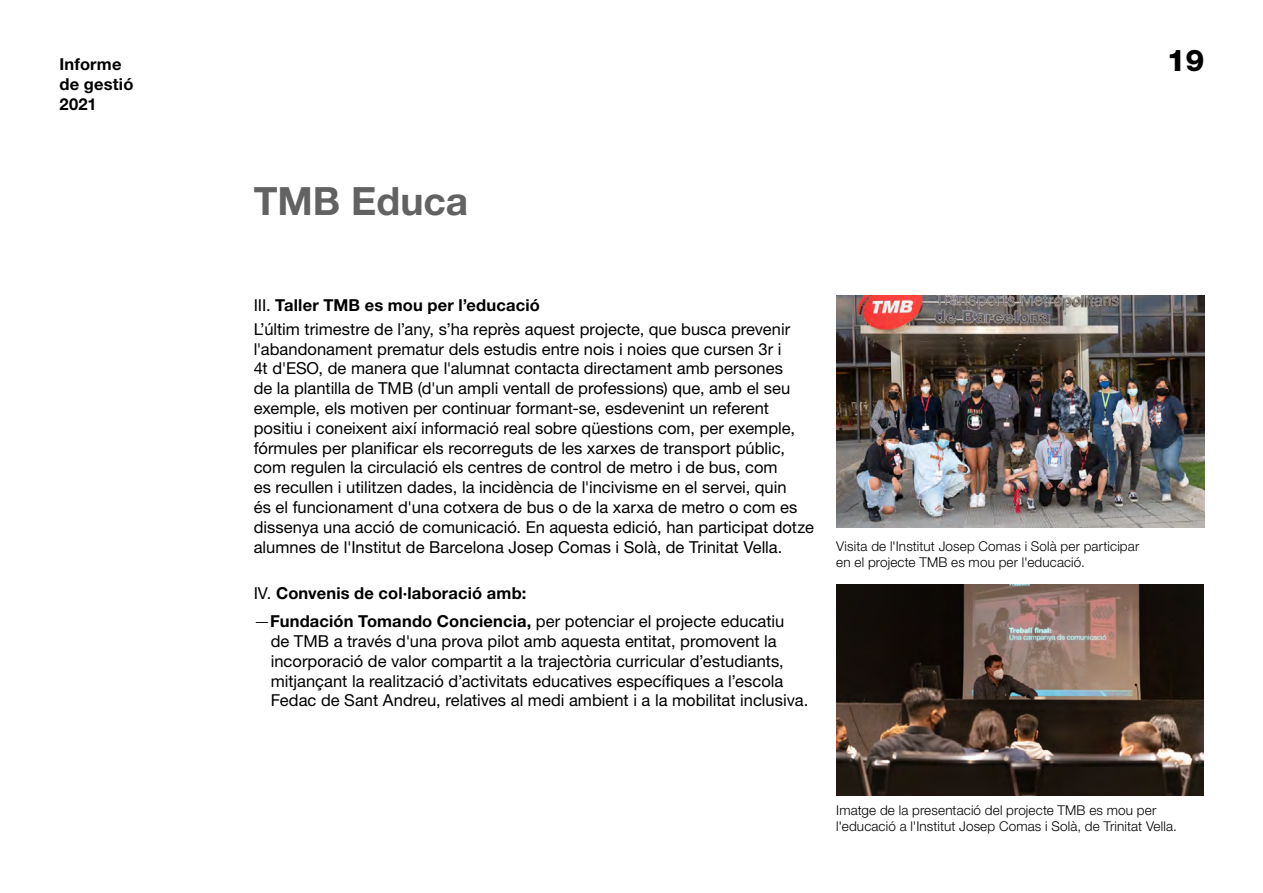
<style>
.page{position:relative;width:1263px;height:893px;background:#fff}
.page>*{position:absolute;margin:0;border:0;box-sizing:border-box;transform-origin:0 0}
.t1{font:700 39px "Xckjkw Helvetica Neue LT Std";color:#626262}
.t2{font:800 30px "Sxhhrd Helvetica Neue LT Std";color:#000}
.t3{font:16.5px/19.8px "Wqkstr Helvetica Neue LT Std";color:#000}
.t4{font:700 16.5px "Xckjkw Helvetica Neue LT Std";letter-spacing:.01em;color:#000}
.t5{font:700 16.5px/19.8px "Dqcyrr Helvetica Neue LT Std";letter-spacing:.01em;color:#000}
.t6{font:300 13.5px/16.2px "Nplrtt Helvetica Neue LT Std";letter-spacing:.01em;color:#000}
.s1{font-family:"Wqkstr Helvetica Neue LT Std";font-weight:400}
.s2{font-family:"Nplrtt Helvetica Neue LT Std";font-weight:300}
.s3{font-family:"Xckjkw Helvetica Neue LT Std";font-weight:700}
</style>
<div class="page">
<img style="left:836px;top:295px;width:368px;height:232px">
<img style="left:836px;top:584px;width:367px;height:211px">
<p class="t5" style="left:60px;top:54px;width:63px">Informe</p>
<h2 class="t2" style="left:1167px;top:42px;width:39px">19</h2>
<p class="t5" style="left:60px;top:74px;width:75px">de gestió<br>2021</p>
<h1 class="t1" style="left:254px;top:177px;width:216px">TMB Educa</h1>
<p class="t4" style="left:254px;top:295px;width:288px"><span class="s1">III.</span> Taller TMB es mou per l’educació</p>
<p class="t3" style="left:254px;top:319px;width:562px">L’últim trimestre de l’any, s’ha reprès aquest projecte, que busca prevenir l'abandonament prematur dels estudis entre nois i noies que cursen 3r i<br>4t d'ESO, de manera que l'alumnat contacta directament amb persones<br>de la plantilla de TMB (d'un ampli ventall de professions) que, amb el seu exemple, els motiven per continuar formant-se, esdevenint un referent positiu i coneixent així informació real sobre qüestions com, per exemple, fórmules per planifcar els recorreguts de les xarxes de transport públic, com regulen la circulació els centres de control de metro i de bus, com<br>es recullen i utilitzen dades, la incidència de l'incivisme en el servei, quin<br>és el funcionament d'una cotxera de bus o de la xarxa de metro o com es dissenya una acció de comunicació. En aquesta edició, han participat dotze alumnes de l'Institut de Barcelona Josep Comas i Solà, de Trinitat Vella.</p>
<p class="t4" style="left:254px;top:583px;width:274px"><span class="s1">IV.</span> Convenis de col·laboració amb:</p>
<p class="t3" style="left:271px;top:611px;width:539px;text-indent:-17px"><span class="s2">—</span><span class="s3">Fundación Tomando Conciencia,</span> per potenciar el projecte educatiu<br>de TMB a través d'una prova pilot amb aquesta entitat, promovent la incorporació de valor compartit a la trajectòria curricular d’estudiants, mitjançant la realització d’activitats educatives específques a l’escola Fedac de Sant Andreu, relatives al medi ambient i a la mobilitat inclusiva.</p>
<p class="t6" style="left:836px;top:538px;width:304px">Visita de l'Institut Josep Comas i Solà per participar en el projecte TMB es mou per l'educació.</p>
<p class="t6" style="left:836px;top:802px;width:342px">Imatge de la presentació del projecte TMB es mou per l'educació a l'Institut Josep Comas i Solà, de Trinitat Vella.</p>
</div>
